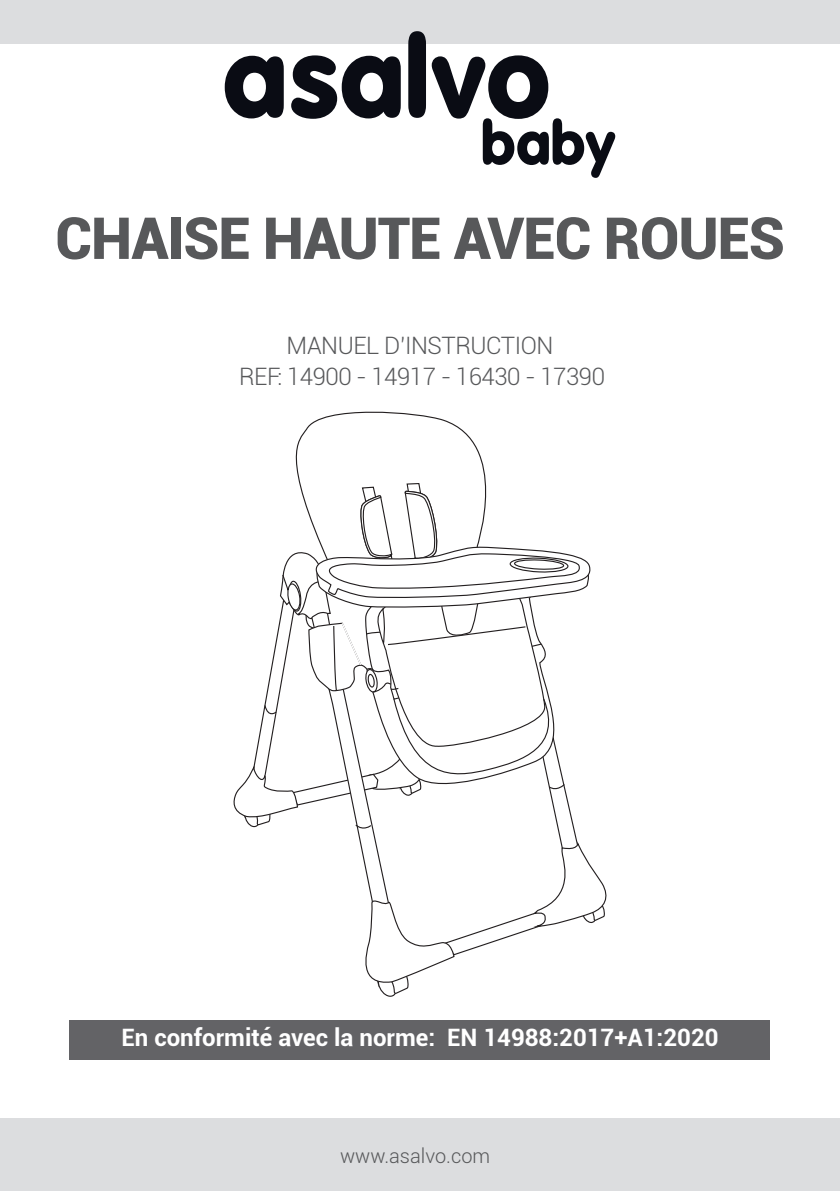
<style>
.page{position:relative;width:840px;height:1191px;background:#fff}
.page>*{position:absolute;margin:0;border:0;box-sizing:border-box;transform-origin:0 0}
.t1{font:900 58px "Roboto";letter-spacing:-.02em;color:#57585a}
.t2{font:300 24px/30.8px "Roboto";letter-spacing:-.02em;color:#57585a;text-align:center}
.t3{font:700 24px "Roboto";color:#fff}
.t4{font:300 20px "Roboto";color:#57585a}
</style>
<div class="page">
<div style="left:0;top:0;width:839px;height:44px;background:#dcdddf"></div>
<div style="left:0;top:1119px;width:839px;height:72px;background:#dcdddf"></div>
<div style="left:70px;top:1020px;width:699px;height:39px;background:#636366"></div>
<svg style="left:291px;top:55px;width:109px;height:64px"></svg>
<svg style="left:224px;top:56px;width:59px;height:62px"></svg>
<svg style="left:408px;top:31px;width:207px;height:147px"></svg>
<svg style="left:231px;top:411px;width:379px;height:649px"></svg>
<svg style="left:354px;top:559px;width:211px;height:272px"></svg>
<h1 class="t1" style="left:55px;top:197px;width:730px">CHAISE HAUTE AVEC ROUES</h1>
<p class="t2" style="left:239px;top:329px;width:367px">MANUEL D’INSTRUCTION<br>REF: 14900 - 14917 - 16430 - 17390</p>
<p class="t3" style="left:121px;top:1020px;width:598px">En conformité avec la norme: EN 14988:2017+A1:2020</p>
<p class="t4" style="left:340px;top:1141px;width:151px">www.asalvo.com</p>
</div>
